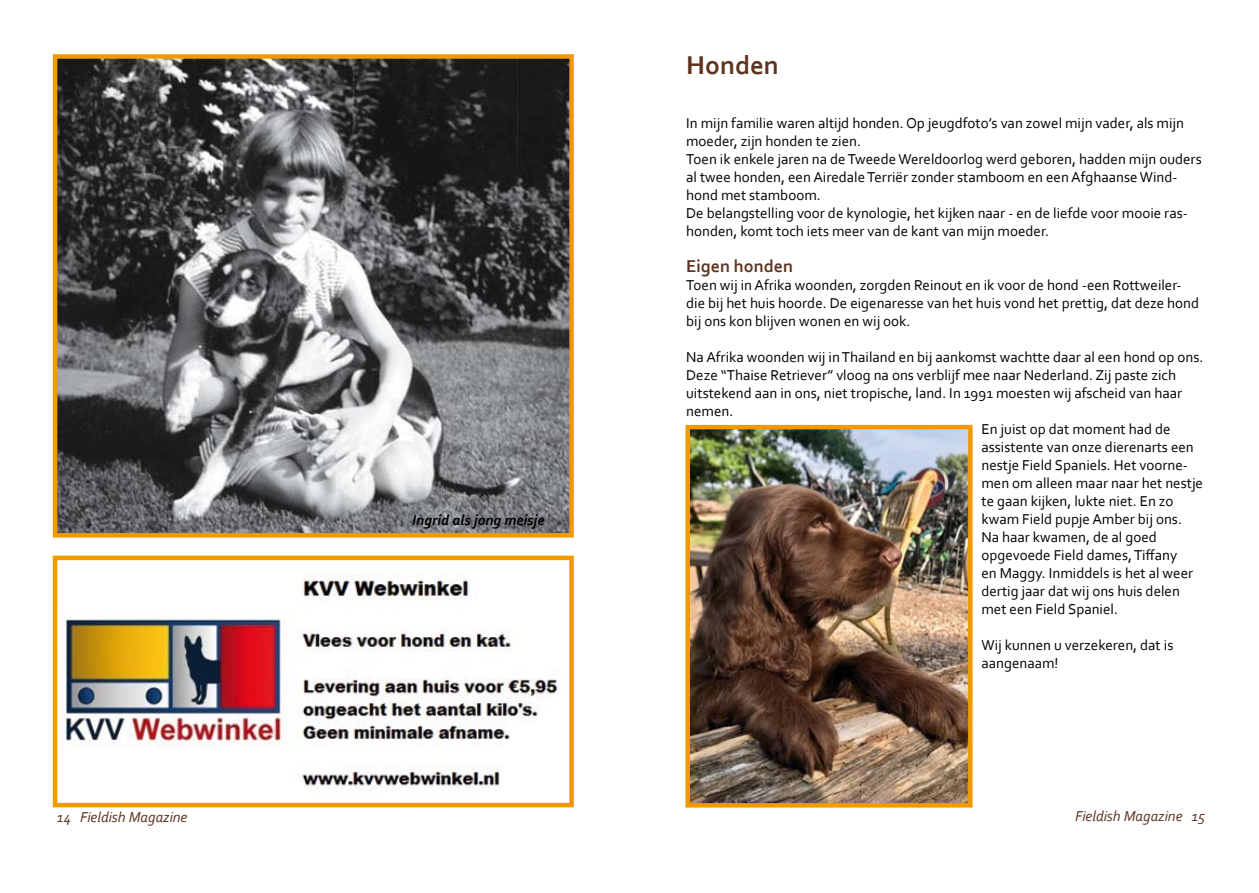
<style>
.page{position:relative;width:1259px;height:893px;background:#fff}
.page>*{position:absolute;margin:0;border:0;box-sizing:border-box;transform-origin:0 0}
.t1{font:700 27px "Corbel";color:#5e3420}
.t2{font:700 18px "Corbel";color:#5e3420}
.t3{font:15px/18px "Corbel";color:#000}
.t4{font:italic 15px "Corbel";color:#5e3420}
.t5{font:italic 700 15px "Corbel";color:#000}
</style>
<div class="page">
<img style="left:62px;top:574px;width:497px;height:217px">
<div style="left:53px;top:556px;width:521px;height:251px;border:4px solid #f39900"></div>
<img style="left:690px;top:430px;width:277px;height:373px">
<div style="left:685px;top:425px;width:287px;height:383px;border:4px solid #f39900"></div>
<img style="left:58px;top:59px;width:511px;height:474px">
<div style="left:53px;top:54px;width:521px;height:484px;border:4px solid #f39900"></div>
<p class="t5" style="left:412px;top:511px;width:134px">Ingrid als jong meisje</p>
<h1 class="t1" style="left:686px;top:48px;width:94px">Honden</h1>
<p class="t3" style="left:686px;top:114px;width:517px">In mijn familie waren altijd honden. Op jeugdfoto’s van zowel mijn vader, als mijn moeder, zijn honden te zien.<br>Toen ik enkele jaren na de Tweede Wereldoorlog werd geboren, hadden mijn ouders al twee honden, een Airedale Terriër zonder stamboom en een Afghaanse Wind&shy;hond met stamboom.<br>De belangstelling voor de kynologie, het kijken naar - en de liefde voor mooie ras&shy;honden, komt toch iets meer van de kant van mijn moeder.</p>
<p class="t2" style="left:686px;top:255px;width:108px">Eigen honden</p>
<p class="t3" style="left:686px;top:276px;width:514px">Toen wij in Afrika woonden, zorgden Reinout en ik voor de hond -een Rottweiler&shy;die bij het huis hoorde. De eigenaresse van het huis vond het prettig, dat deze hond bij ons kon blijven wonen en wij ook.</p>
<p class="t3" style="left:686px;top:348px;width:519px">Na Afrika woonden wij in Thailand en bij aankomst wachtte daar al een hond op ons.</p>
<p class="t3" style="left:686px;top:366px;width:491px">Deze “Thaise Retriever” vloog na ons verblijf mee naar Nederland. Zij paste zich</p>
<p class="t3" style="left:686px;top:384px;width:497px">uitstekend aan in ons, niet tropische, land. In 1991 moesten wij afscheid van haar</p>
<p class="t3" style="left:686px;top:402px;width:49px">nemen.</p>
<p class="t3" style="left:981px;top:420px;width:191px">En juist op dat moment had de</p>
<p class="t3" style="left:981px;top:438px;width:214px">assistente van onze dierenarts een</p>
<p class="t3" style="left:981px;top:456px;width:208px">nestje Field Spaniels. Het voorne-</p>
<p class="t3" style="left:981px;top:474px;width:223px">men om alleen maar naar het nestje</p>
<p class="t3" style="left:981px;top:492px;width:194px">te gaan kijken, lukte niet. En zo</p>
<p class="t3" style="left:981px;top:510px;width:202px">kwam Field pupje Amber bij ons.</p>
<p class="t3" style="left:981px;top:528px;width:177px">Na haar kwamen, de al goed</p>
<p class="t3" style="left:981px;top:546px;width:197px">opgevoede Field dames, Tiffany</p>
<p class="t3" style="left:981px;top:564px;width:213px">en Maggy. Inmiddels is het al weer</p>
<p class="t3" style="left:981px;top:582px;width:200px">dertig jaar dat wij ons huis delen</p>
<p class="t3" style="left:981px;top:600px;width:138px">met een Field Spaniel.</p>
<p class="t3" style="left:981px;top:636px;width:193px">Wij kunnen u verzekeren, dat is aangenaam!</p>
<p class="t4" style="left:57px;top:808px;width:132px">14 Fieldish Magazine</p>
<p class="t4" style="left:1075px;top:807px;width:132px">Fieldish Magazine 15</p>
</div>
